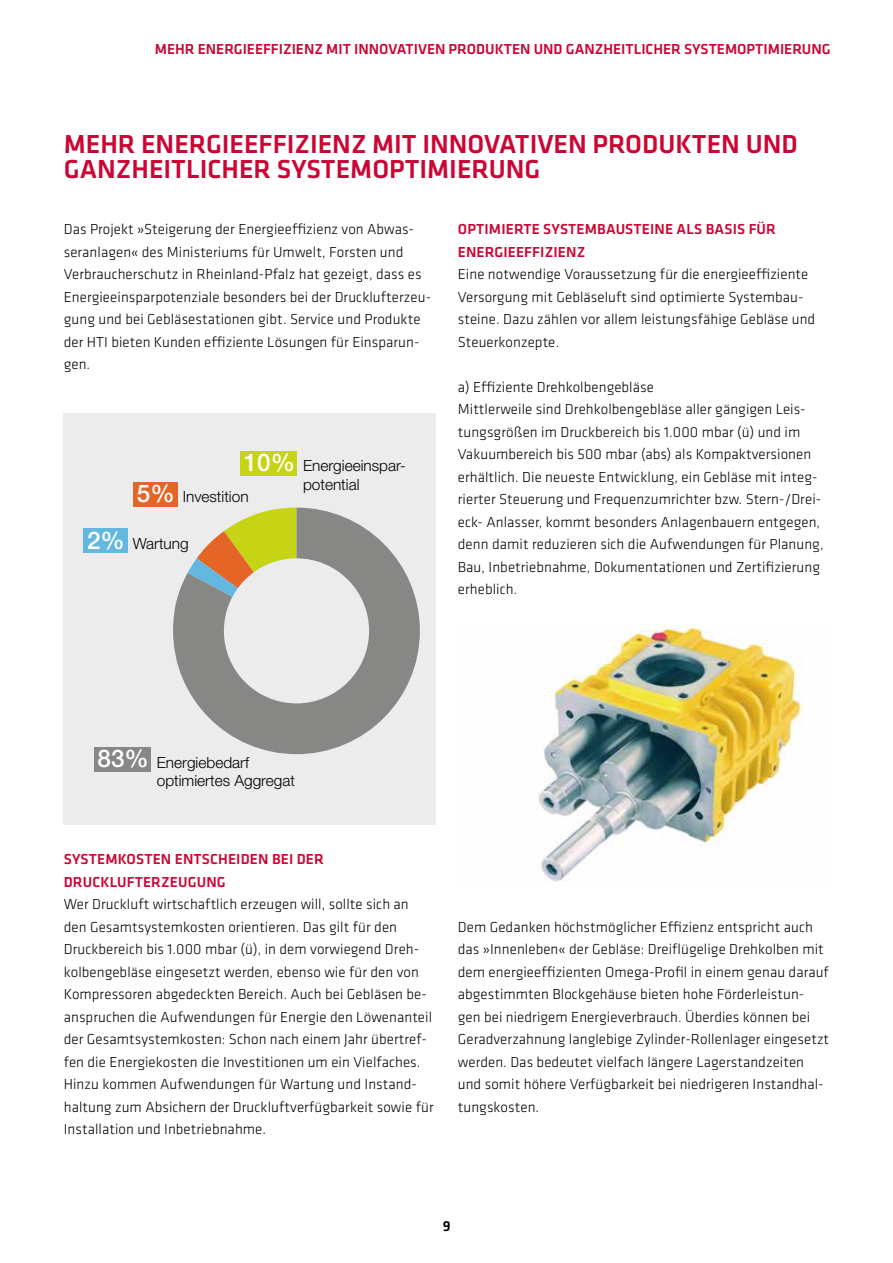
<style>
.page{position:relative;width:893px;height:1263px;background:#fff}
.page>*{position:absolute;margin:0;border:0;box-sizing:border-box;transform-origin:0 0}
.t1{font:500 27px/25.5px "GC Klavika";color:#cb0634}
.t2{font:500 24.3px "Helvetica Neue LT Std";color:#fff}
.t3{font:300 15.45px/18.5px "Helvetica Neue LT Std";color:#000}
.t4{font:300 15px/22.5px "GC Klavika";letter-spacing:.005em;color:#000}
.t5{font:500 15px/22.5px "GC Klavika";letter-spacing:.01em;color:#cb0634}
.t6{font:500 15px "GC Klavika";color:#000}
.s1{font-weight:500;font-size:24.3px;color:#fff}
</style>
<div class="page">
<div style="left:64px;top:413px;width:372px;height:412px;background:#ececed"></div>
<div style="left:240px;top:451px;width:57px;height:24px;background:#c7d415"></div>
<div style="left:94px;top:747px;width:56px;height:25px;background:#878786"></div>
<div style="left:133px;top:482px;width:44px;height:24px;background:#e46526"></div>
<div style="left:83px;top:528px;width:44px;height:25px;background:#63b8e1"></div>
<svg style="left:173px;top:508px;width:247px;height:246px;fill:#878786"></svg>
<div style="left:224px;top:558px;width:145px;height:145px;background:#ececed;border-radius:50%"></div>
<img style="left:538px;top:623px;width:265px;height:259px">
<p class="t5" style="left:155px;top:37px;width:11px">MEH</p>
<p class="t5" style="left:185px;top:37px;width:647px">R ENERGIEEFFIZIENZ MIT INNOVATIVEN PRODUKTEN UND GANZHEITLICHER SYSTEMOPTIMIERUNG</p>
<h1 class="t1" style="left:64px;top:130px;width:735px;text-indent:54px">R ENERGIEEFFIZIENZ MIT INNOVATIVEN PRODUKTEN UND<br>GANZHEITLICHER SYSTEMOPTIMIERUNG</h1>
<h1 class="t1" style="left:64px;top:130px;width:18px">MEH</h1>
<p class="t4" style="left:64px;top:218px;width:369px">Das Projekt »Steigerung der Energieeffizienz von Abwas&shy;seranlagen« des Ministeriums für Umwelt, Forsten und Verbraucherschutz in Rheinland-Pfalz hat gezeigt, dass es Energieeinsparpotenziale besonders bei der Drucklufterzeu&shy;gung und bei Gebläsestationen gibt. Service und Produkte der HTI bieten Kunden effiziente Lösungen für Einsparun&shy;gen.</p>
<h2 class="t2" style="left:244px;top:448px;width:53px">10%</h2>
<p class="t3" style="left:137px;top:487px;width:113px"><span class="s1">5%</span> Investition</p>
<p class="t3" style="left:303px;top:456px;width:104px">Energieeinspar&shy;potential</p>
<p class="t3" style="left:87px;top:534px;width:103px"><span class="s1">2%</span> Wartung</p>
<p class="t5" style="left:458px;top:217px;width:320px">OPTIMIERTE SYSTEMBAUSTEINE ALS BASIS FÜR<br>ENERGIEEFFIZIENZ</p>
<p class="t4" style="left:458px;top:263px;width:359px">Eine notwendige Voraussetzung für die energieeffiziente Versorgung mit Gebläseluft sind optimierte Systembau&shy;steine. Dazu zählen vor allem leistungsfähige Gebläse und Steuerkonzepte.</p>
<p class="t4" style="left:458px;top:375px;width:367px">a) Effiziente Drehkolbengebläse<br>Mittlerweile sind Drehkolbengebläse aller gängigen Leis&shy;tungsgrößen im Druckbereich bis 1.000 mbar (ü) und im Vakuumbereich bis 500 mbar (abs) als Kompaktversionen erhältlich. Die neueste Entwicklung, ein Gebläse mit integ&shy;rierter Steuerung und Frequenzumrichter bzw. Stern-/Drei&shy;eck- Anlasser, kommt besonders Anlagenbauern entgegen, denn damit reduzieren sich die Aufwendungen für Planung, Bau, Inbetriebnahme, Dokumentationen und Zertifizierung erheblich.</p>
<h2 class="t2" style="left:97px;top:744px;width:53px">83%</h2>
<p class="t3" style="left:157px;top:752px;width:140px">Energiebedarf optimiertes Aggregat</p>
<p class="t5" style="left:64px;top:847px;width:262px">SYSTEMKOSTEN ENTSCHEIDEN BEI DER<br>DRUCKLUFTERZEUGUNG</p>
<p class="t4" style="left:64px;top:893px;width:371px">Wer Druckluft wirtschaftlich erzeugen will, sollte sich an den Gesamtsystemkosten orientieren. Das gilt für den Druckbereich bis 1.000 mbar (ü), in dem vorwiegend Dreh&shy;kolbengebläse eingesetzt werden, ebenso wie für den von Kompressoren abgedeckten Bereich. Auch bei Gebläsen be&shy;anspruchen die Aufwendungen für Energie den Löwenanteil der Gesamtsystemkosten: Schon nach einem Jahr übertref&shy;fen die Energiekosten die Investitionen um ein Vielfaches.<br>Hinzu kommen Aufwendungen für Wartung und Instand&shy;haltung zum Absichern der Druckluftverfügbarkeit sowie für Installation und Inbetriebnahme.</p>
<p class="t4" style="left:458px;top:915px;width:373px">Dem Gedanken höchstmöglicher Effizienz entspricht auch das »Innenleben« der Gebläse: Dreiflügelige Drehkolben mit dem energieeffizienten Omega-Profil in einem genau darauf abgestimmten Blockgehäuse bieten hohe Förderleistun&shy;gen bei niedrigem Energieverbrauch. Überdies können bei Geradverzahnung langlebige Zylinder-Rollenlager eingesetzt werden. Das bedeutet vielfach längere Lagerstandzeiten und somit höhere Verfügbarkeit bei niedrigeren Instandhal&shy;tungskosten.</p>
<p class="t6" style="left:443px;top:1216px;width:9px">9</p>
</div>
